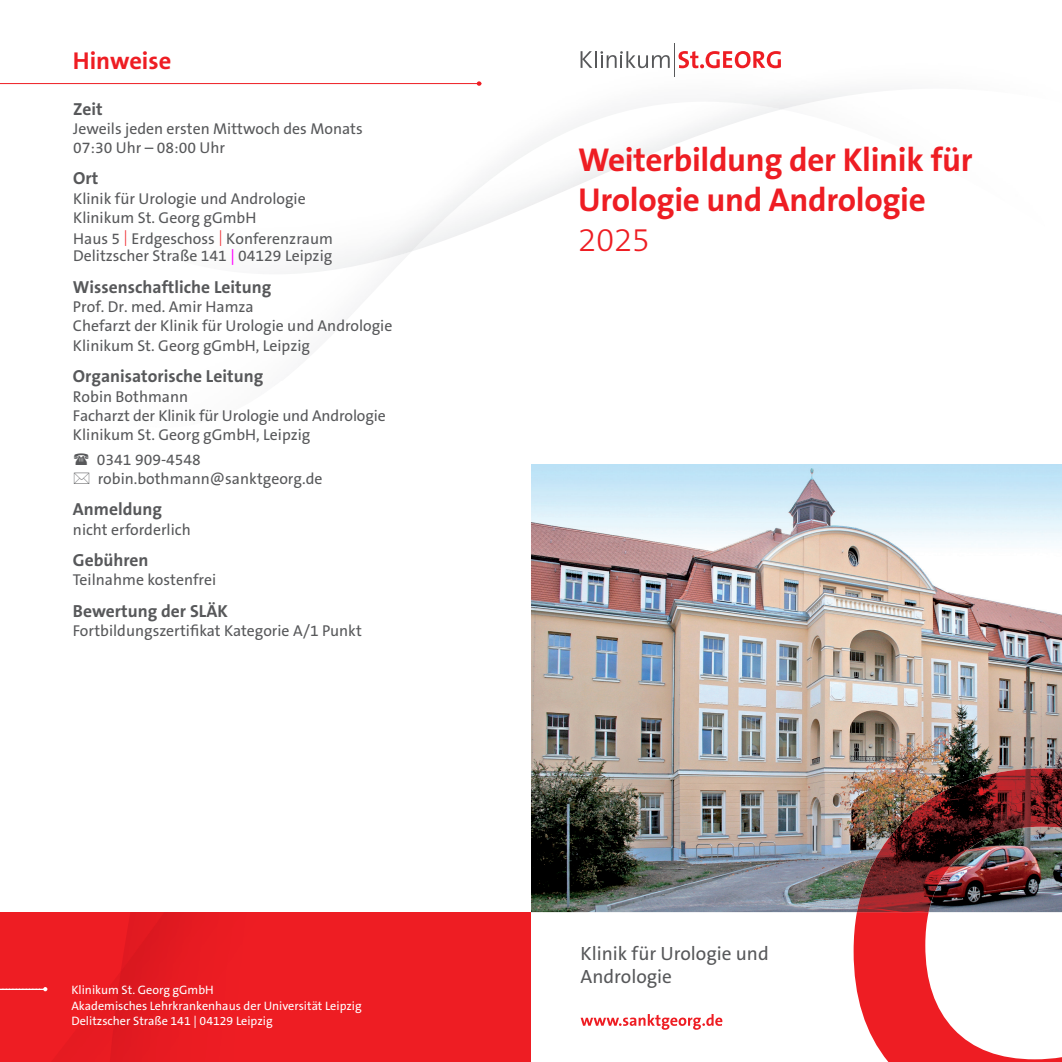
<style>
.page{position:relative;width:1062px;height:1062px;background:#fff}
.page>*{position:absolute;margin:0;border:0;box-sizing:border-box;transform-origin:0 0}
.t1{font:700 33.25px/39.9px "The Sans B W7";letter-spacing:-.01em;color:#ee1d23}
.t2{font:300 33.25px "The Sans B W3";color:#ee1d23}
.t3{font:700 24.5px "The Sans B W7";color:#ee1d23}
.t4{font:19.25px/23.1px "The Sans B W5 Plain";color:#57585a}
.t5{font:700 17.5px "The Sans B W7";color:#57585a}
.t6{font:15.75px/19.1px "The Sans B W5 Plain";color:#57585a}
.t7{font:12.25px/15.8px "The Sans B W5 Plain";color:#fff}
.s1{font-family:"The Sans B W3";font-weight:300;color:#ee1d23}
.s2{color:#f0f}
</style>
<div class="page">
<div style="left:0;top:912px;width:531px;height:150px;background:#ee1d23"></div>
<img style="left:85px;top:43px;width:783px;height:231px">
<svg style="left:580px;top:51px;width:89px;height:17px"></svg>
<hr style="left:673px;top:43px;width:1px;height:33px;background:#57585a">
<svg style="left:678px;top:51px;width:103px;height:17px"></svg>
<svg style="left:0;top:987px;width:47px;height:4px"></svg>
<hr style="left:0;top:83px;width:481px;height:1px;background:#ee1d23">
<svg style="left:477px;top:81px;width:4px;height:5px"></svg>
<svg style="left:580px;top:1014px;width:142px;height:15px"></svg>
<img style="left:531px;top:464px;width:531px;height:448px">
<svg style="left:853px;top:912px;width:209px;height:150px"></svg>
<img style="left:857px;top:768px;width:205px;height:144px">
<h2 class="t3" style="left:73px;top:45px;width:100px">Hinweise</h2>
<p class="t5" style="left:73px;top:98px;width:31px">Zeit</p>
<p class="t6" style="left:73px;top:120px;width:291px;line-height:18.6px">Jeweils jeden ersten Mittwoch des Monats<br>07:30 Uhr – 08:00 Uhr</p>
<p class="t5" style="left:73px;top:167px;width:27px">Ort</p>
<p class="t6" style="left:73px;top:189px;width:234px">Klinik für Urologie und Andrologie<br>Klinikum St. Georg gGmbH</p>
<p class="t6" style="left:73px;top:230px;width:261px;line-height:17.3px">Haus 5 <span class="s1">|</span> Erdgeschoss <span class="s1">|</span> Konferenzraum<br>Delitzscher Straße 141 <span class="s2">|</span> 04129 Leipzig</p>
<p class="t5" style="left:73px;top:276px;width:200px">Wissenschaftliche Leitung</p>
<p class="t6" style="left:73px;top:297px;width:321px">Prof. Dr. med. Amir Hamza<br>Chefarzt der Klinik für Urologie und Andrologie<br>Klinikum St. Georg gGmbH, Leipzig</p>
<p class="t5" style="left:73px;top:365px;width:192px">Organisatorische Leitung</p>
<p class="t6" style="left:73px;top:387px;width:314px">Robin Bothmann<br>Facharzt der Klinik für Urologie und Andrologie<br>Klinikum St. Georg gGmbH, Leipzig</p>
<p class="t6" style="left:97px;top:450px;width:227px">0341 909-4548 robin.bothmann@sanktgeorg.de</p>
<p class="t5" style="left:73px;top:498px;width:91px">Anmeldung</p>
<p class="t6" style="left:73px;top:520px;width:119px">nicht erforderlich</p>
<p class="t5" style="left:73px;top:549px;width:77px">Gebühren</p>
<p class="t6" style="left:73px;top:570px;width:145px">Teilnahme kostenfrei</p>
<p class="t5" style="left:73px;top:599px;width:156px">Bewertung der SLÄK</p>
<p class="t6" style="left:73px;top:621px;width:290px">Fortbildungszertifikat Kategorie A/1 Punkt</p>
<p class="t7" style="left:71px;top:982px;width:292px">Klinikum St. Georg gGmbH<br>Akademisches Lehrkrankenhaus der Universität Leipzig<br>Delitzscher Straße 141 | 04129 Leipzig</p>
<h1 class="t1" style="left:578px;top:140px;width:396px">Weiterbildung der Klinik für<br>Urologie und Andrologie</h1>
<h1 class="t2" style="left:578px;top:218px;width:74px">2025</h1>
<p class="t4" style="left:580px;top:941px;width:190px">Klinik für Urologie und<br>Andrologie</p>
</div>
